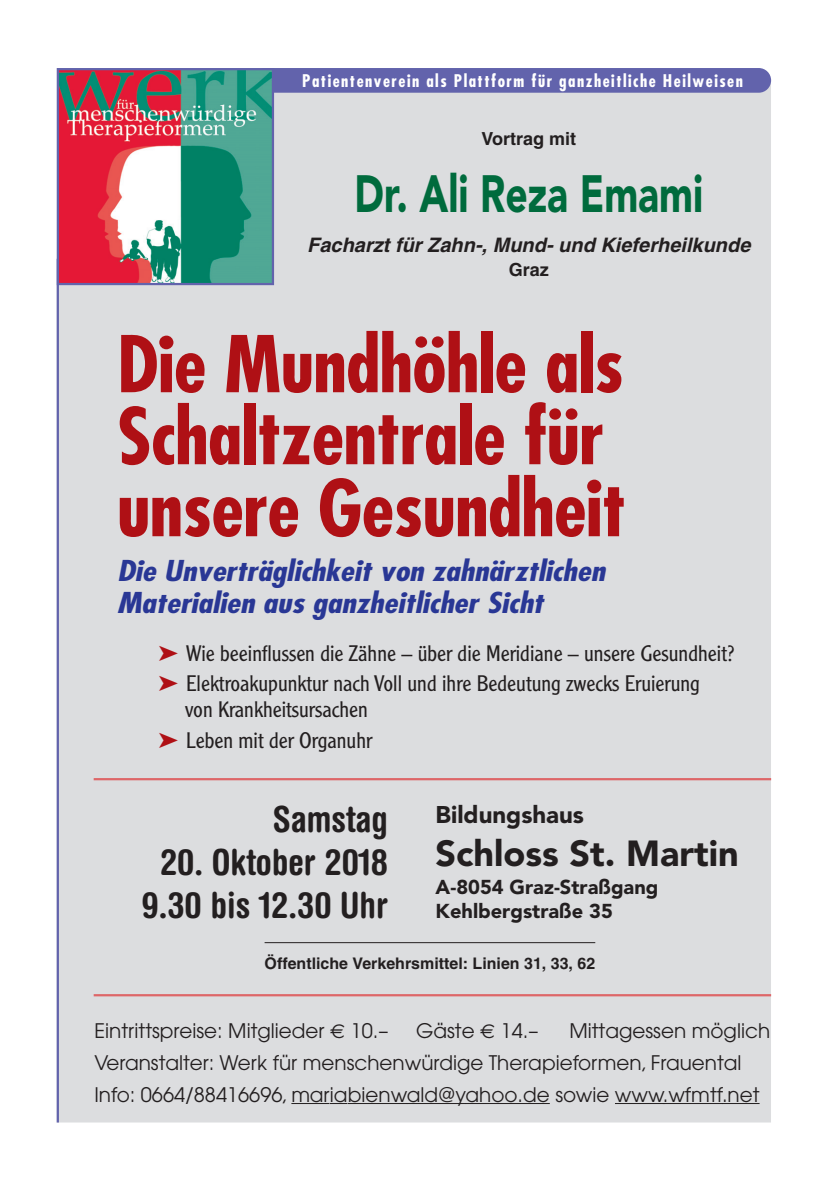
<style>
.page{position:relative;width:840px;height:1190px;background:#fff}
.page>*{position:absolute;margin:0;border:0;box-sizing:border-box;transform-origin:0 0}
.t1{font:700 condensed 76px/72px "Futura";letter-spacing:-.01em;color:#af1015;scale:1.04 1}
.t2{font:900 52px "Avenir";color:#006b3d;scale:.75 1}
.t3{font:700 condensed 36px/43.2px "Helvetica Rounded";color:#231f20;text-align:center}
.t4{font:900 36px "Avenir";color:#231f20}
.t5{font:italic 700 condensed 28px/32px "Futura";color:#293795;scale:1.2 1}
.t6{font:900 24px "Avenir";color:#231f20}
.t7{font:300 22px/30.4px "Clearface Gothic LH";color:#231f20}
.t8{font:20px/32px "Avant Garde";color:#231f20}
.t9{font:italic 700 20px "Helvetica";color:#231f20}
.t10{font:900 20px/24px "Avenir";color:#231f20}
.t11{font:700 18px "Helvetica";color:#231f20}
.t12{font:700 condensed 17px "Futura";letter-spacing:.09em;color:#fff}
.t13{font:700 16px "Helvetica";color:#231f20}
.s1{color:#af1015}
.s2{font-family:"Euro Sans"}
</style>
<div class="page">
<div style="left:59px;top:68px;width:712px;height:1055px;background:#dcdddf"></div>
<div style="left:253px;top:68px;width:518px;height:25px;background:#6263ac;border-radius:12px"></div>
<hr style="left:57px;top:259px;width:2px;height:864px;background:#6263ac">
<hr style="left:94px;top:778px;width:677px;height:2px;background:#de6668">
<img style="left:60px;top:71px;width:211px;height:211px">
<div style="left:57px;top:68px;width:217px;height:217px;border:2px solid #6263ac"></div>
<svg style="left:291px;top:1103px;width:56px;height:1px"></svg>
<hr style="left:348px;top:1103px;width:59px;height:1px;background:#231f20">
<hr style="left:407px;top:1103px;width:59px;height:1px;background:#231f20">
<hr style="left:466px;top:1103px;width:84px;height:1px;background:#231f20">
<hr style="left:615px;top:1103px;width:50px;height:1px;background:#231f20">
<hr style="left:663px;top:1103px;width:60px;height:1px;background:#231f20">
<hr style="left:722px;top:1103px;width:38px;height:1px;background:#231f20">
<hr style="left:94px;top:994px;width:677px;height:2px;background:#de6668">
<hr style="left:265px;top:942px;width:330px;height:1px;background:#231f20">
<p class="t12" style="left:302px;top:73px;width:442px">Patientenverein als Plattform für ganzheitliche Heilweisen</p>
<p class="t11" style="left:482px;top:132px;width:96px">Vortrag mit</p>
<h2 class="t2" style="left:354px;top:172px;width:467px">Dr. Ali Reza Emami</h2>
<p class="t9" style="left:307px;top:238px;width:445px">Facharzt für Zahn-, Mund- und Kieferheilkunde</p>
<p class="t11" style="left:509px;top:263px;width:42px">Graz</p>
<h1 class="t1" style="left:117px;top:335px;width:491px">Die Mundhöhle als<br>Schaltzentrale für unsere Gesundheit</h1>
<h3 class="t5" style="left:117px;top:557px;width:408px">Die Unverträglichkeit von zahnärztlichen<br>Materialien aus ganzheitlicher Sicht</h3>
<p class="t7" style="left:158px;top:640px;width:578px"><span class="s1">➤</span> Wie beeinflussen die Zähne – über die Meridiane – unsere Gesundheit? <span class="s1">➤</span> Elektroakupunktur nach Voll und ihre Bedeutung zwecks Eruierung</p>
<p class="t7" style="left:158px;top:696px;width:215px;text-align:right">von Krankheitsursachen<br><span class="s1">➤</span> Leben mit der Organuhr</p>
<h3 class="t3" style="left:273px;top:801px;width:117px">Samstag</h3>
<h3 class="t3" style="left:141px;top:844px;width:248px">20. Oktober 2018<br>9.30 bis 12.30 Uhr</h3>
<p class="t13" style="left:265px;top:957px;width:332px">Öffentliche Verkehrsmittel: Linien 31, 33, 62</p>
<p class="t6" style="left:436px;top:805px;width:150px">Bildungshaus</p>
<h3 class="t4" style="left:436px;top:838px;width:305px">Schloss St. Martin</h3>
<p class="t10" style="left:436px;top:877px;width:224px">A-8054 Graz-Straßgang<br>Kehlbergstraße 35</p>
<p class="t8" style="left:94px;top:1016px;width:677px;text-indent:475px">Mittagessen möglich<br>Veranstalter: Werk für menschenwürdige Therapieformen, Frauental<br>Info: 0664/88416696, mariabienwald@yahoo.de sowie www.wfmtf.net</p>
<p class="t8" style="left:94px;top:1016px;width:295px">Eintrittspreise: Mitglieder <span class="s2">€</span> 10.–</p>
<p class="t8" style="left:416px;top:1016px;width:124px">Gäste <span class="s2">€</span> 14.–</p>
</div>
